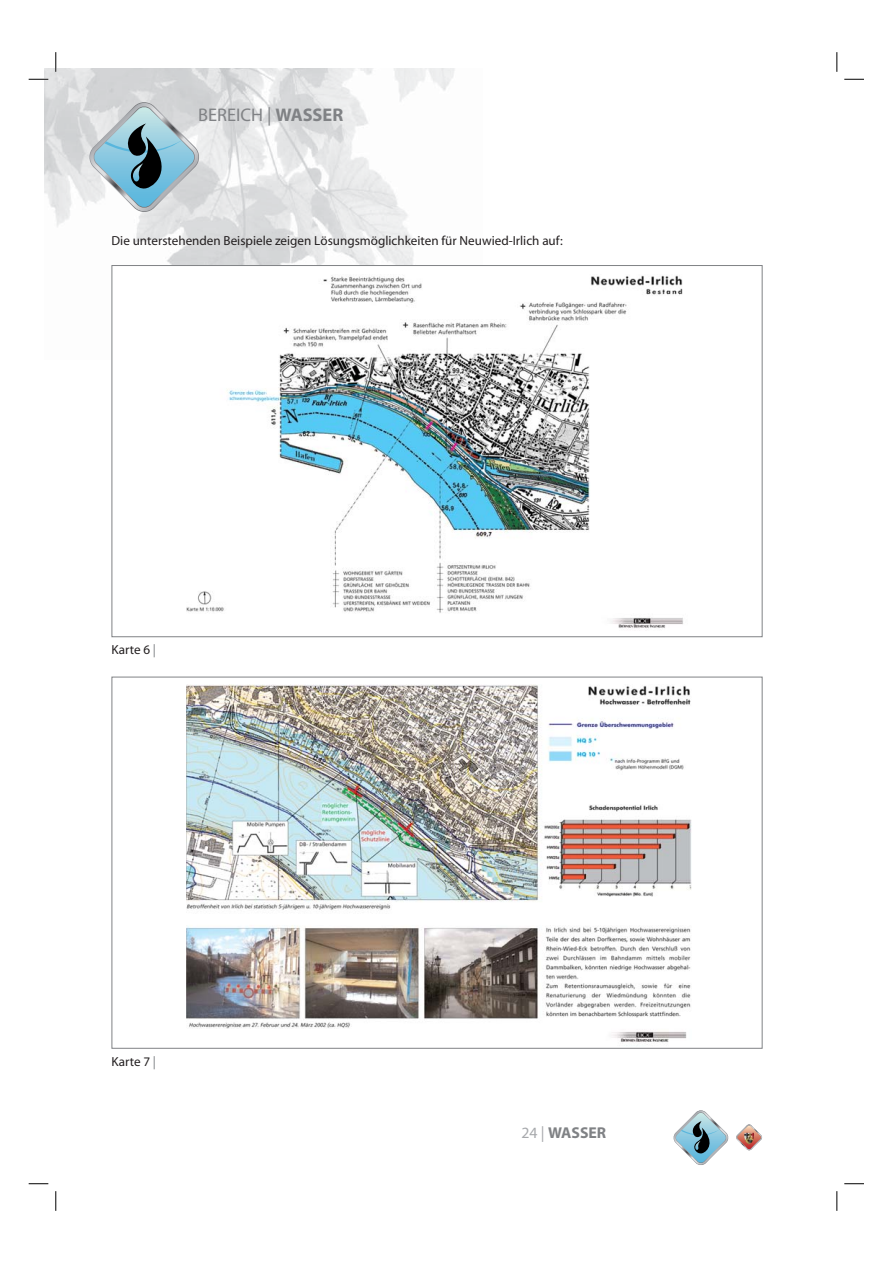
<style>
.page{position:relative;width:893px;height:1263px;background:#fff}
.page>*{position:absolute;margin:0;border:0;box-sizing:border-box;transform-origin:0 0}
.t1{font:18.3px "Myriad";color:#808285}
.t2{font:700 15.75px "Myriad";color:#808285}
.t3{font:13.05px "Myriad";color:#231f20}
.s1{font-weight:700}
.s2{color:#808285}
.s3{font-weight:400;color:#a7a9ac}
</style>
<div class="page">
<img style="left:45px;top:68px;width:410px;height:291px">
<svg style="left:673px;top:1110px;width:55px;height:55px"></svg>
<svg style="left:737px;top:1125px;width:24px;height:24px"></svg>
<svg style="left:88px;top:101px;width:112px;height:112px;background:#a6bdc6"></svg>
<div style="left:112px;top:266px;width:650px;height:371px;background:#fff"></div>
<img style="left:187px;top:275px;width:496px;height:353px">
<img style="left:186px;top:684px;width:506px;height:362px">
<hr style="left:55px;top:52px;width:2px;height:20px;background:#fff">
<svg style="left:29px;top:78px;width:19px;height:2px"></svg>
<svg style="left:844px;top:79px;width:20px;height:1px"></svg>
<svg style="left:29px;top:1183px;width:19px;height:2px"></svg>
<svg style="left:844px;top:1183px;width:20px;height:1px"></svg>
<svg style="left:56px;top:52px;width:1px;height:20px"></svg>
<svg style="left:56px;top:1191px;width:1px;height:20px"></svg>
<svg style="left:836px;top:52px;width:1px;height:20px"></svg>
<svg style="left:836px;top:1191px;width:1px;height:20px"></svg>
<h1 class="t1" style="left:198px;top:108px;width:147px">BEREICH | <span class="s1">WASSER</span></h1>
<p class="t3" style="left:112px;top:236px;width:453px">Die unterstehenden Beispiele zeigen Lösungsmöglichkeiten für Neuwied-Irlich auf:</p>
<p class="t3" style="left:112px;top:645px;width:46px">Karte 6 <span class="s2">|</span></p>
<p class="t3" style="left:112px;top:1057px;width:46px">Karte 7 <span class="s2">|</span></p>
<p class="t2" style="left:521px;top:1127px;width:86px"><span class="s3">24 |</span> WASSER</p>
</div>
